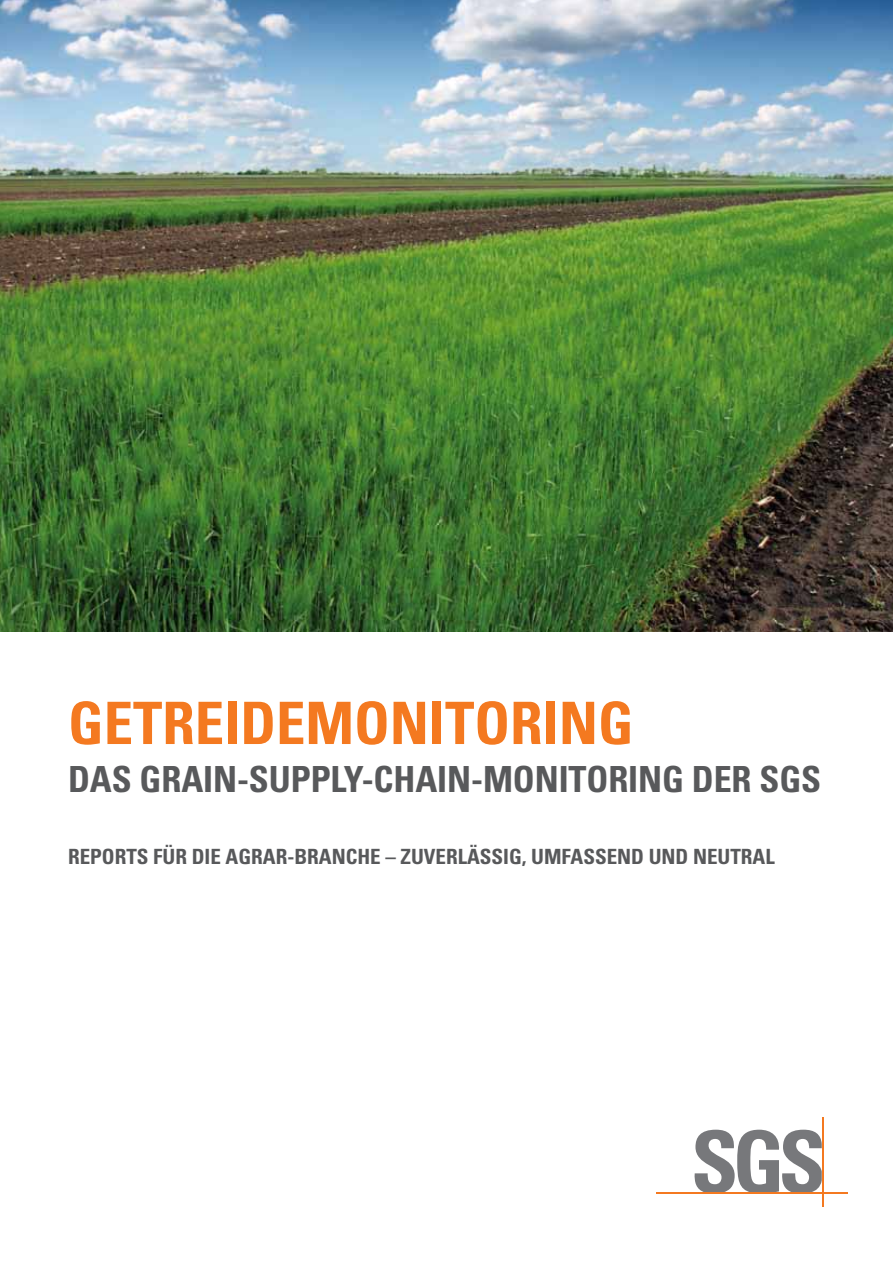
<style>
.page{position:relative;width:893px;height:1263px;background:#fff}
.page>*{position:absolute;margin:0;border:0;box-sizing:border-box;transform-origin:0 0}
.t1{font:700 condensed 58.5px "Univers LT Std";color:#f47920}
.t2{font:700 condensed 36px "Univers LT Std";letter-spacing:-.005em;color:#58595b}
.t3{font:700 condensed 21px "Univers LT Std";color:#58595b}
</style>
<div class="page">
<img style="left:0;top:0;width:893px;height:631px">
<svg style="left:694px;top:1130px;width:128px;height:62px"></svg>
<hr style="left:656px;top:1192px;width:191px;height:2px;background:#f47920">
<hr style="left:822px;top:1117px;width:1px;height:89px;background:#f47920">
<h1 class="t1" style="left:68px;top:687px;width:560px">GETREIDEMONITORING</h1>
<h2 class="t2" style="left:68px;top:757px;width:755px">DAS GRAIN-SUPPLY-CHAIN-MONITORING DER SGS</h2>
<p class="t3" style="left:68px;top:844px;width:708px">REPORTS FÜR DIE AGRAR-BRANCHE – ZUVERLÄSSIG, UMFASSEND UND NEUTRAL</p>
</div>
